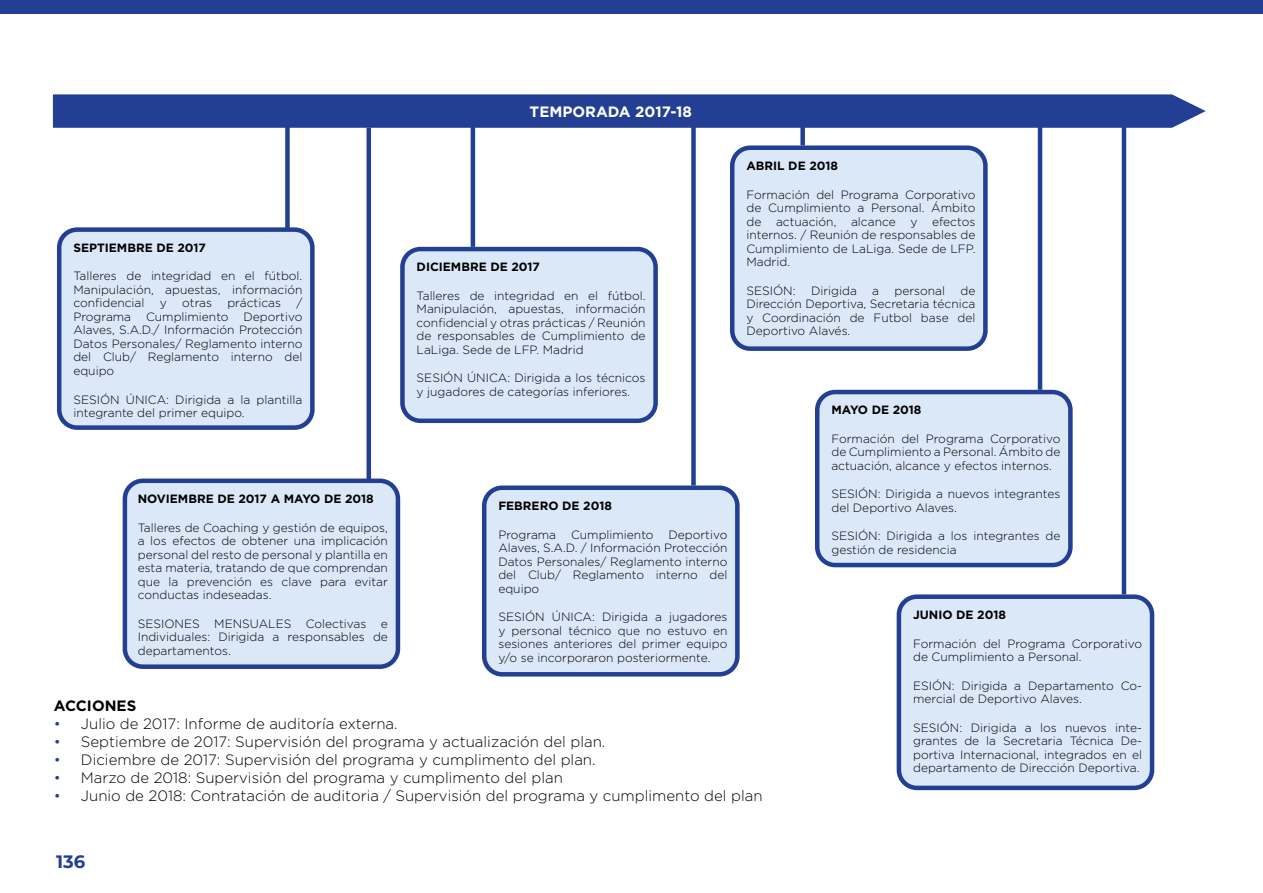
<style>
.page{position:relative;width:1263px;height:893px;background:#fff}
.page>*{position:absolute;margin:0;border:0;box-sizing:border-box;transform-origin:0 0}
.t1{font:700 18px "Montserrat";color:#223f94}
.t2{font:300 15px "Gotham";color:#000}
.t3{font:700 15px "Gotham";color:#fff}
.t4{font:700 15px "Gotham";color:#000}
.t5{font:300 12px/13.5px "Gotham";color:#000;text-align:justify}
.t6{font:700 12px "Gotham";color:#000}
.s1{color:#223f94}
</style>
<div class="page">
<svg style="left:53px;top:94px;width:1153px;height:34px;background:#294597"></svg>
<div style="left:59px;top:230px;width:253px;height:198px;background:#dbe8f8;border-radius:18px"></div>
<div style="left:57px;top:227px;width:258px;height:203px;border:4px solid #223f94;border-radius:18px"></div>
<div style="left:125px;top:481px;width:273px;height:186px;background:#dbe8f8;border-radius:18px"></div>
<div style="left:123px;top:478px;width:277px;height:191px;border:4px solid #223f94;border-radius:18px"></div>
<div style="left:484px;top:488px;width:253px;height:186px;background:#dbe8f8;border-radius:18px"></div>
<div style="left:482px;top:485px;width:258px;height:191px;border:4px solid #223f94;border-radius:18px"></div>
<div style="left:899px;top:597px;width:253px;height:191px;background:#dbe8f8;border-radius:18px"></div>
<div style="left:897px;top:594px;width:257px;height:196px;border:4px solid #223f94;border-radius:18px"></div>
<div style="left:817px;top:392px;width:253px;height:173px;background:#dbe8f8;border-radius:18px"></div>
<div style="left:815px;top:390px;width:258px;height:177px;border:4px solid #223f94;border-radius:18px"></div>
<div style="left:402px;top:249px;width:254px;height:172px;background:#dbe8f8;border-radius:18px"></div>
<div style="left:400px;top:247px;width:258px;height:176px;border:4px solid #223f94;border-radius:18px"></div>
<div style="left:732px;top:148px;width:253px;height:201px;background:#dbe8f8;border-radius:18px"></div>
<div style="left:730px;top:145px;width:258px;height:206px;border:4px solid #223f94;border-radius:18px"></div>
<div style="left:285px;top:124px;width:5px;height:107px;background:#223f94"></div>
<hr style="left:471px;top:124px;width:4px;height:123px;background:#223f94">
<div style="left:800px;top:105px;width:5px;height:40px;background:#223f94"></div>
<div style="left:691px;top:119px;width:5px;height:367px;background:#223f94"></div>
<hr style="left:1122px;top:117px;width:4px;height:477px;background:#223f94">
<hr style="left:1038px;top:107px;width:4px;height:283px;background:#223f94">
<div style="left:366px;top:128px;width:5px;height:353px;background:#223f94"></div>
<div style="left:0;top:0;width:1263px;height:14px;background:#223f94"></div>
<p class="t3" style="left:530px;top:102px;width:164px">TEMPORADA 2017-18</p>
<p class="t6" style="left:746px;top:158px;width:93px">ABRIL DE 2018</p>
<p class="t5" style="left:746px;top:187px;width:230px">Formación del Programa Corporativo de Cumplimiento a Personal. Ámbito de actuación, alcance y efectos internos. / Reunión de responsables de Cumplimiento de LaLiga. Sede de LFP.<br>Madrid.</p>
<p class="t5" style="left:746px;top:283px;width:51px">SESIÓN:</p>
<p class="t5" style="left:811px;top:283px;width:47px">Dirigida</p>
<p class="t5" style="left:872px;top:283px;width:8px">a</p>
<p class="t5" style="left:894px;top:283px;width:52px">personal</p>
<p class="t6" style="left:73px;top:240px;width:134px">SEPTIEMBRE DE 2017</p>
<p class="t5" style="left:73px;top:269px;width:230px">Talleres de integridad en el fútbol.<br>Manipulación, apuestas, información confidencial</p>
<p class="t6" style="left:417px;top:259px;width:125px">DICIEMBRE DE 2017</p>
<p class="t5" style="left:417px;top:289px;width:230px">Talleres de integridad en el fútbol.<br>Manipulación, apuestas, información confidencial y otras prácticas / Reunión de responsables de Cumplimiento de LaLiga. Sede de LFP. Madrid</p>
<p class="t5" style="left:417px;top:371px;width:230px">SESIÓN ÚNICA: Dirigida a los técnicos y jugadores de categorías inferiores.</p>
<p class="t5" style="left:746px;top:283px;width:230px;text-indent:214px">de Dirección Deportiva, Secretaria técnica y Coordinación de Futbol base del Deportivo Alavés.</p>
<p class="t5" style="left:73px;top:296px;width:230px;text-indent:223px">/ Programa Cumplimiento Deportivo Alaves, S.A.D./ Información Protección Datos Personales/ Reglamento interno del Club/ Reglamento interno del equipo</p>
<p class="t5" style="left:73px;top:392px;width:230px">SESIÓN ÚNICA: Dirigida a la plantilla integrante del primer equipo.</p>
<p class="t5" style="left:160px;top:296px;width:9px">y</p>
<p class="t5" style="left:182px;top:296px;width:31px">otras</p>
<p class="t5" style="left:227px;top:296px;width:55px">prácticas</p>
<p class="t6" style="left:831px;top:402px;width:92px">MAYO DE 2018</p>
<p class="t5" style="left:831px;top:432px;width:230px">Formación del Programa Corporativo de Cumplimiento a Personal. Ámbito de actuación, alcance y efectos internos.</p>
<p class="t5" style="left:831px;top:487px;width:230px">SESIÓN: Dirigida a nuevos integrantes del Deportivo Alaves.</p>
<p class="t5" style="left:831px;top:529px;width:230px">SESIÓN: Dirigida a los integrantes de gestión de residencia</p>
<p class="t6" style="left:138px;top:491px;width:238px">NOVIEMBRE DE 2017 A MAYO DE 2018</p>
<p class="t5" style="left:138px;top:520px;width:252px">Talleres de Coaching y gestión de equipos, a los efectos de obtener una implicación personal del resto de personal y plantilla en esta materia, tratando de que comprendan que la prevención es clave para evitar conductas indeseadas.</p>
<p class="t5" style="left:138px;top:616px;width:252px">SESIONES MENSUALES Colectivas e Individuales: Dirigida a responsables de departamentos.</p>
<p class="t6" style="left:498px;top:498px;width:115px">FEBRERO DE 2018</p>
<p class="t5" style="left:498px;top:527px;width:230px">Programa Cumplimiento Deportivo Alaves, S.A.D. / Información Protección Datos Personales/ Reglamento interno del Club/ Reglamento interno del equipo</p>
<p class="t5" style="left:498px;top:610px;width:230px">SESIÓN ÚNICA: Dirigida a jugadores y personal técnico que no estuvo en sesiones anteriores del primer equipo y/o se incorporaron posteriormente.</p>
<p class="t6" style="left:913px;top:607px;width:94px">JUNIO DE 2018</p>
<p class="t5" style="left:913px;top:636px;width:230px">Formación del Programa Corporativo de Cumplimiento a Personal.</p>
<p class="t5" style="left:913px;top:678px;width:230px">ESIÓN: Dirigida a Departamento Co&shy;mercial de Deportivo Alaves.</p>
<p class="t5" style="left:913px;top:720px;width:230px">SESIÓN: Dirigida a los nuevos inte&shy;grantes de la Secretaria Técnica De&shy;portiva Internacional, integrados en el departamento de Dirección Deportiva.</p>
<p class="t4" style="left:54px;top:696px;width:84px">ACCIONES</p>
<p class="t2" style="left:54px;top:714px;width:345px"><span class="s1">•</span> Julio de 2017: Informe de auditoría externa.</p>
<p class="t2" style="left:54px;top:732px;width:553px"><span class="s1">•</span> Septiembre de 2017: Supervisión del programa y actualización del plan.</p>
<p class="t2" style="left:54px;top:750px;width:543px"><span class="s1">•</span> Diciembre de 2017: Supervisión del programa y cumplimento del plan.</p>
<p class="t2" style="left:54px;top:768px;width:510px"><span class="s1">•</span> Marzo de 2018: Supervisión del programa y cumplimento del plan</p>
<p class="t2" style="left:54px;top:786px;width:710px"><span class="s1">•</span> Junio de 2018: Contratación de auditoria / Supervisión del programa y cumplimento del plan</p>
<h1 class="t1" style="left:56px;top:848px;width:31px">136</h1>
</div>
